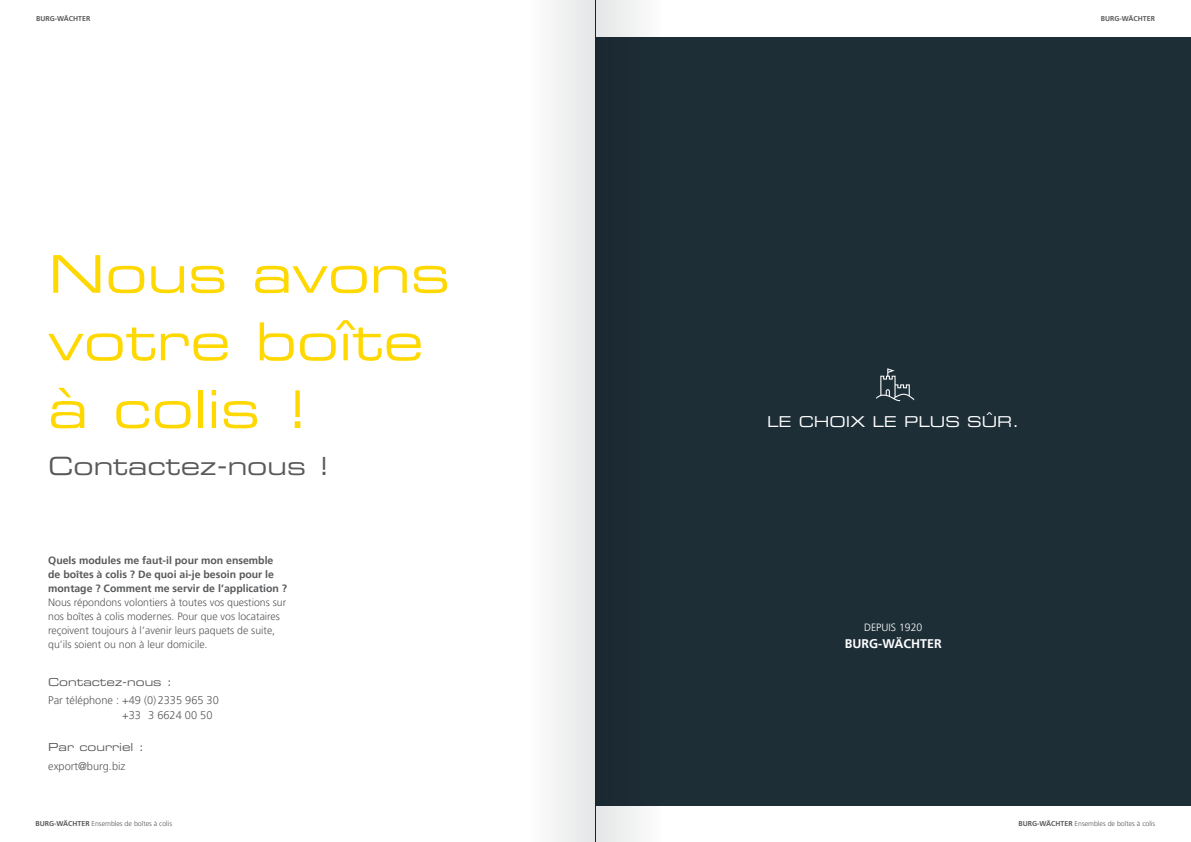
<style>
.page{position:relative;width:1191px;height:842px;background:#fff}
.page>*{position:absolute;margin:0;border:0;box-sizing:border-box;transform-origin:0 0}
.t1{font:52px/67.6px "Eurostile LT Std Ex 2";color:#ffd800}
.t2{font:25px "Eurostile LT Std Ex 2";color:#58595b}
.t3{font:15px "Eurostile LT Std Ex 2";color:#fff}
.t4{font:700 12.5px "Frutiger LT Pro";color:#fff}
.t5{font:300 11px "Frutiger LT Pro";color:#58595b}
.t6{font:11px "Eurostile LT Std Ex 2";color:#58595b}
.t7{font:300 10.5px/14px "Frutiger LT Pro";color:#58595b}
.t8{font:300 10.5px "Frutiger LT Pro";color:#fff}
.t9{font:300 7px "Frutiger LT Pro";color:#58595b}
.t10{font:700 7px "Frutiger LT Pro";color:#58595b}
.s1{font-weight:700}
</style>
<div class="page">
<div style="left:595px;top:37px;width:596px;height:768px;background:#1e2e37"></div>
<svg style="left:876px;top:368px;width:38px;height:33px"></svg>
<div style="left:529px;top:0;width:66px;height:842px;background:#f1f1f2"></div>
<svg style="left:596px;top:0;width:65px;height:842px"></svg>
<hr style="left:595px;top:0;width:1px;height:842px;background:#231f20">
<p class="t10" style="left:36px;top:14px;width:56px">BURG-WÄCHTER</p>
<p class="t10" style="left:1100px;top:14px;width:56px">BURG-WÄCHTER</p>
<p class="t1" style="left:48px;top:239px;width:403px">Nous avons votre boîte à colis !</p>
<p class="t2" style="left:48px;top:449px;width:283px">Contactez-nous !</p>
<p class="t7" style="left:48px;top:553px;width:240px"><span class="s1">Quels modules me faut-il pour mon ensemble de boîtes à colis ? De quoi ai-je besoin pour le montage ? Comment me servir de l’application ?<br></span>Nous répondons volontiers à toutes vos questions sur nos boîtes à colis modernes. Pour que vos locataires reçoivent toujours à l’avenir leurs paquets de suite, qu’ils soient ou non à leur domicile.</p>
<p class="t6" style="left:48px;top:674px;width:125px">Contactez-nous :</p>
<p class="t5" style="left:48px;top:694px;width:172px">Par téléphone : +49 (0)2335 965 30</p>
<p class="t5" style="left:122px;top:709px;width:92px">+33 3 6624 00 50</p>
<p class="t6" style="left:48px;top:740px;width:97px">Par courriel :</p>
<p class="t5" style="left:48px;top:760px;width:79px">export@burg.biz</p>
<p class="t3" style="left:767px;top:411px;width:254px">LE CHOIX LE PLUS SÛR.</p>
<p class="t8" style="left:864px;top:621px;width:60px">DEPUIS 1920</p>
<p class="t4" style="left:845px;top:636px;width:98px">BURG-WÄCHTER</p>
<p class="t9" style="left:21px;top:820px;width:152px"><span class="s1">20 BURG-WÄCHTER</span> Ensembles de boîtes à colis</p>
<p class="t9" style="left:1018px;top:820px;width:152px"><span class="s1">BURG-WÄCHTER</span> Ensembles de boîtes à colis <span class="s1">21</span></p>
</div>
